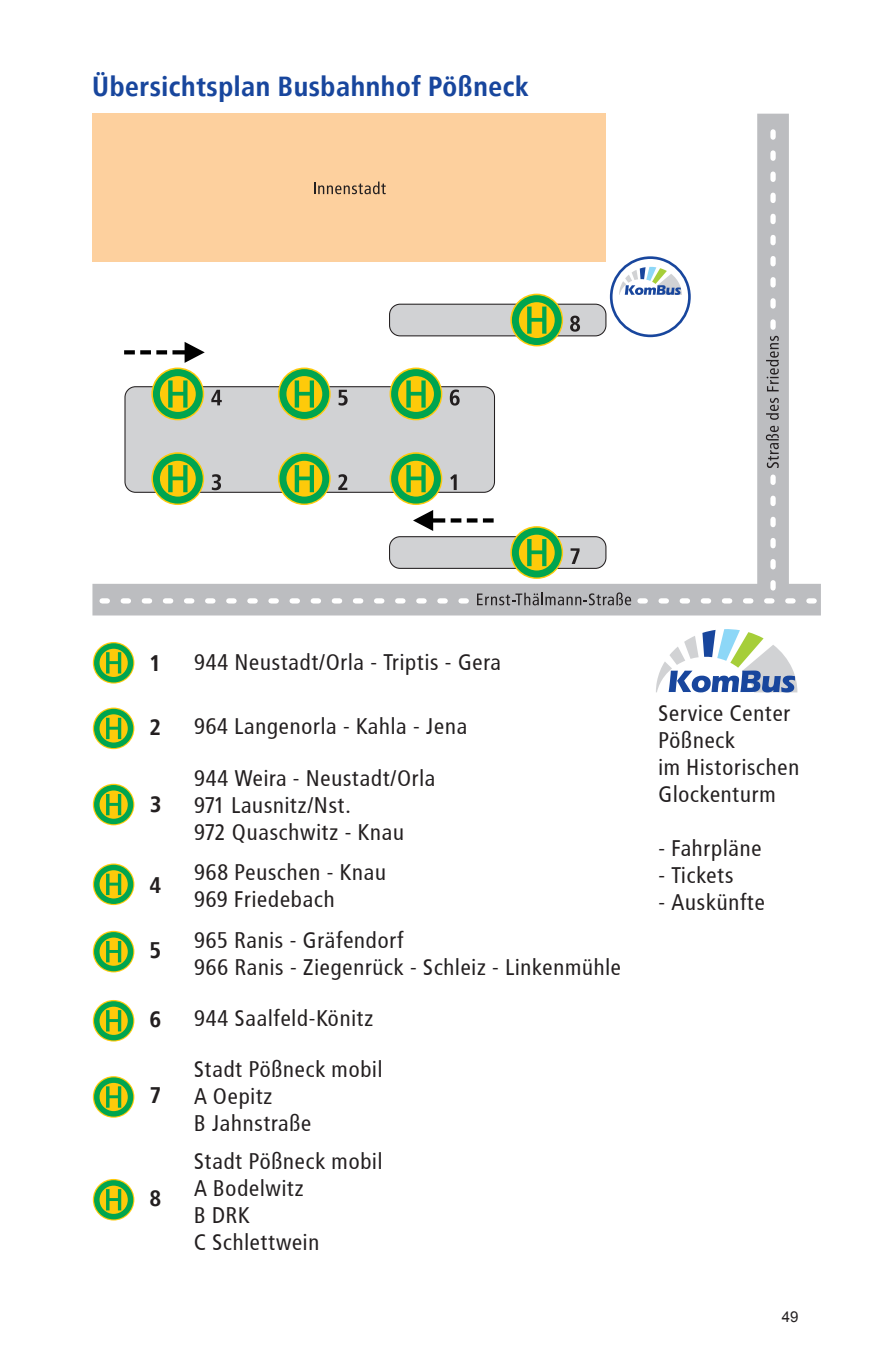
<style>
.page{position:relative;width:893px;height:1368px;background:#fff}
.page>*{position:absolute;margin:0;border:0;box-sizing:border-box;transform-origin:0 0}
.t1{font:700 27.5px "Transit";color:#18469d}
.t2{font:22.5px/27px "Transit";color:#231f20}
.t3{font:700 22.5px "Transit";color:#231f20}
.t4{font:15px "Arial";color:#231f20}
</style>
<div class="page">
<svg style="left:656px;top:629px;width:141px;height:63px"></svg>
<svg style="left:92px;top:114px;width:729px;height:501px"></svg>
<div style="left:92px;top:114px;width:514px;height:148px;background:#fdd09e"></div>
<div style="left:125px;top:387px;width:369px;height:105px;background:#d1d2d4;border-radius:11px"></div>
<div style="left:124px;top:386px;width:371px;height:107px;border:1px solid #231f20;border-radius:11px"></div>
<svg style="left:390px;top:452px;width:52px;height:53px"></svg>
<div style="left:391px;top:454px;width:50px;height:49px;background:#00a54f;border-radius:50%"></div>
<div style="left:398px;top:461px;width:36px;height:36px;background:#feca0a;border-radius:50%"></div>
<svg style="left:406px;top:465px;width:20px;height:27px"></svg>
<svg style="left:450px;top:474px;width:7px;height:16px"></svg>
<svg style="left:151px;top:452px;width:53px;height:53px"></svg>
<div style="left:153px;top:454px;width:50px;height:49px;background:#00a54f;border-radius:50%"></div>
<svg style="left:160px;top:461px;width:36px;height:36px"></svg>
<svg style="left:168px;top:465px;width:19px;height:27px"></svg>
<svg style="left:212px;top:474px;width:9px;height:16px"></svg>
<svg style="left:278px;top:452px;width:53px;height:53px"></svg>
<div style="left:279px;top:454px;width:50px;height:49px;background:#00a54f;border-radius:50%"></div>
<svg style="left:286px;top:461px;width:36px;height:36px"></svg>
<svg style="left:295px;top:465px;width:19px;height:27px"></svg>
<svg style="left:338px;top:474px;width:9px;height:16px"></svg>
<svg style="left:390px;top:367px;width:52px;height:53px"></svg>
<div style="left:391px;top:369px;width:50px;height:50px;background:#00a54f;border-radius:50%"></div>
<div style="left:398px;top:376px;width:36px;height:36px;background:#feca0a;border-radius:50%"></div>
<svg style="left:406px;top:380px;width:20px;height:27px"></svg>
<svg style="left:450px;top:389px;width:10px;height:17px"></svg>
<svg style="left:151px;top:367px;width:53px;height:53px"></svg>
<div style="left:153px;top:369px;width:50px;height:50px;background:#00a54f;border-radius:50%"></div>
<svg style="left:160px;top:376px;width:36px;height:36px"></svg>
<svg style="left:168px;top:380px;width:19px;height:27px"></svg>
<svg style="left:211px;top:390px;width:11px;height:15px"></svg>
<svg style="left:278px;top:367px;width:53px;height:53px"></svg>
<div style="left:279px;top:369px;width:50px;height:50px;background:#00a54f;border-radius:50%"></div>
<svg style="left:286px;top:376px;width:36px;height:36px"></svg>
<svg style="left:295px;top:380px;width:19px;height:27px"></svg>
<svg style="left:339px;top:390px;width:9px;height:16px"></svg>
<svg style="left:124px;top:342px;width:81px;height:21px"></svg>
<div style="left:390px;top:537px;width:216px;height:31px;background:#d1d2d4;border-radius:11px"></div>
<div style="left:389px;top:536px;width:217px;height:33px;border:1px solid #231f20;border-radius:11px"></div>
<div style="left:390px;top:304px;width:216px;height:32px;background:#d1d2d4;border-radius:11px"></div>
<div style="left:389px;top:304px;width:217px;height:32px;border:1px solid #231f20;border-radius:11px"></div>
<svg style="left:510px;top:294px;width:53px;height:52px"></svg>
<div style="left:512px;top:295px;width:50px;height:50px;background:#00a54f;border-radius:50%"></div>
<svg style="left:519px;top:302px;width:36px;height:36px"></svg>
<svg style="left:527px;top:306px;width:19px;height:28px"></svg>
<svg style="left:570px;top:316px;width:10px;height:16px"></svg>
<svg style="left:510px;top:526px;width:53px;height:53px"></svg>
<div style="left:512px;top:528px;width:50px;height:49px;background:#00a54f;border-radius:50%"></div>
<div style="left:519px;top:535px;width:36px;height:35px;background:#feca0a;border-radius:50%"></div>
<svg style="left:527px;top:539px;width:19px;height:27px"></svg>
<svg style="left:571px;top:548px;width:9px;height:16px"></svg>
<div style="left:610px;top:256px;width:81px;height:81px;border:3px solid #18469d;border-radius:50%"></div>
<svg style="left:619px;top:267px;width:63px;height:28px"></svg>
<svg style="left:766px;top:398px;width:13px;height:22px"></svg>
<svg style="left:766px;top:336px;width:13px;height:55px"></svg>
<svg style="left:413px;top:510px;width:81px;height:21px"></svg>
<svg style="left:314px;top:182px;width:72px;height:12px"></svg>
<svg style="left:102px;top:592px;width:529px;height:13px;background:#b8b9bb"></svg>
<svg style="left:640px;top:598px;width:178px;height:5px"></svg>
<svg style="left:770px;top:120px;width:6px;height:207px"></svg>
<svg style="left:766px;top:426px;width:13px;height:162px;background:#b9b9bc"></svg>
<svg style="left:93px;top:642px;width:41px;height:41px"></svg>
<div style="left:94px;top:643px;width:39px;height:39px;background:#00a54f;border-radius:50%"></div>
<svg style="left:100px;top:649px;width:28px;height:28px"></svg>
<svg style="left:106px;top:652px;width:15px;height:21px"></svg>
<svg style="left:93px;top:707px;width:41px;height:42px"></svg>
<svg style="left:94px;top:709px;width:39px;height:39px"></svg>
<svg style="left:100px;top:714px;width:28px;height:28px"></svg>
<svg style="left:106px;top:718px;width:15px;height:21px"></svg>
<svg style="left:93px;top:784px;width:41px;height:41px"></svg>
<div style="left:94px;top:785px;width:39px;height:39px;background:#00a54f;border-radius:50%"></div>
<svg style="left:100px;top:790px;width:28px;height:29px"></svg>
<svg style="left:106px;top:794px;width:15px;height:21px"></svg>
<svg style="left:93px;top:863px;width:41px;height:42px"></svg>
<svg style="left:94px;top:865px;width:39px;height:39px"></svg>
<svg style="left:100px;top:870px;width:28px;height:28px"></svg>
<svg style="left:106px;top:874px;width:15px;height:21px"></svg>
<svg style="left:93px;top:931px;width:41px;height:41px"></svg>
<div style="left:94px;top:932px;width:39px;height:39px;background:#00a54f;border-radius:50%"></div>
<svg style="left:100px;top:937px;width:28px;height:29px"></svg>
<svg style="left:106px;top:941px;width:15px;height:21px"></svg>
<svg style="left:93px;top:1000px;width:41px;height:41px"></svg>
<div style="left:94px;top:1001px;width:39px;height:39px;background:#00a54f;border-radius:50%"></div>
<svg style="left:100px;top:1006px;width:28px;height:29px"></svg>
<svg style="left:106px;top:1010px;width:15px;height:21px"></svg>
<svg style="left:93px;top:1076px;width:41px;height:42px"></svg>
<svg style="left:94px;top:1077px;width:39px;height:39px"></svg>
<svg style="left:100px;top:1083px;width:28px;height:28px"></svg>
<svg style="left:106px;top:1086px;width:15px;height:21px"></svg>
<svg style="left:93px;top:1179px;width:41px;height:41px"></svg>
<div style="left:94px;top:1180px;width:39px;height:39px;background:#00a54f;border-radius:50%"></div>
<svg style="left:100px;top:1185px;width:28px;height:29px"></svg>
<svg style="left:106px;top:1189px;width:15px;height:21px"></svg>
<p class="t1" style="left:92px;top:69px;width:439px">Übersichtsplan Busbahnhof Pößneck</p>
<p class="t3" style="left:150px;top:649px;width:13px">1</p>
<p class="t3" style="left:150px;top:712px;width:13px">2</p>
<p class="t3" style="left:150px;top:790px;width:13px">3</p>
<p class="t3" style="left:150px;top:870px;width:13px">4</p>
<p class="t3" style="left:150px;top:936px;width:13px">5</p>
<p class="t3" style="left:150px;top:1005px;width:13px">6</p>
<p class="t3" style="left:150px;top:1081px;width:13px">7</p>
<p class="t3" style="left:150px;top:1184px;width:13px">8</p>
<p class="t2" style="left:194px;top:648px;width:309px">944 Neustadt/Orla - Triptis - Gera</p>
<p class="t2" style="left:194px;top:713px;width:275px">964 Langenorla - Kahla - Jena</p>
<p class="t2" style="left:194px;top:764px;width:244px">944 Weira - Neustadt/Orla<br>971 Lausnitz/Nst.<br>972 Quaschwitz - Knau</p>
<p class="t2" style="left:194px;top:859px;width:194px">968 Peuschen - Knau<br>969 Friedebach</p>
<p class="t2" style="left:194px;top:926px;width:429px">965 Ranis - Gräfendorf<br>966 Ranis - Ziegenrück - Schleiz - Linkenmühle</p>
<p class="t2" style="left:194px;top:1005px;width:181px">944 Saalfeld-Könitz</p>
<p class="t2" style="left:194px;top:1056px;width:191px">Stadt Pößneck mobil<br>A Oepitz<br>B Jahnstraße</p>
<p class="t2" style="left:194px;top:1147px;width:191px">Stadt Pößneck mobil<br>A Bodelwitz<br>B DRK<br>C Schlettwein</p>
<p class="t2" style="left:658px;top:699px;width:143px">Service Center<br>Pößneck<br>im Historischen<br>Glockenturm</p>
<p class="t2" style="left:658px;top:834px;width:105px">- Fahrpläne</p>
<p class="t2" style="left:658px;top:861px;width:77px">- Tickets</p>
<p class="t2" style="left:658px;top:888px;width:109px">- Auskünfte</p>
<p class="t4" style="left:782px;top:1307px;width:18px">49</p>
</div>
